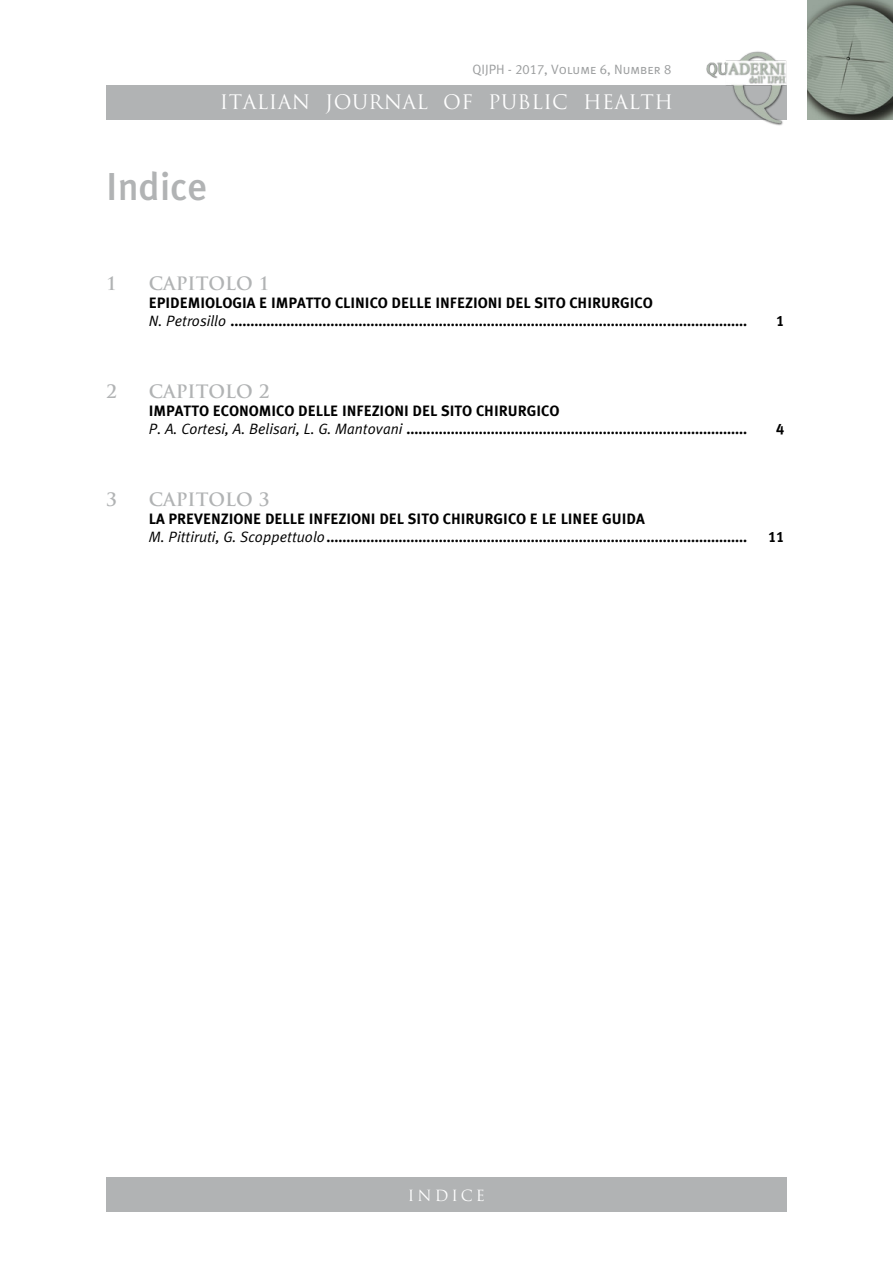
<style>
.page{position:relative;width:893px;height:1263px;background:#fff}
.page>*{position:absolute;margin:0;border:0;box-sizing:border-box;transform-origin:0 0}
.t1{font:500 39px "Meta Plus";color:#b1b3b4}
.t2{font:19.5px "Trajan Pro";letter-spacing:.02em;color:#fff}
.t3{font:700 18px "Trajan Pro";color:#b1b3b4}
.t4{font:15px/18px "Meta Plus Bold Caps";color:#000}
.t5{font:15px "Trajan Pro";letter-spacing:.195em;color:#fff}
.t6{font:13.5px "Meta Plus Normal Caps";color:#9c9e9f}
.s1{font-family:"Meta Plus Normal";font-style:italic}
</style>
<div class="page">
<img style="left:808px;top:0;width:85px;height:119px">
<div style="left:106px;top:85px;width:681px;height:34px;background:#b1b3b4"></div>
<img style="left:701px;top:51px;width:86px;height:75px">
<div style="left:106px;top:1178px;width:681px;height:34px;background:#b1b3b4"></div>
<p class="t6" style="left:472px;top:62px;width:201px">QIJPH - 2017, Volume 6, Number 8</p>
<h2 class="t2" style="left:220px;top:90px;width:455px">ITALIAN JOURNAL OF PUBLIC HEALTH</h2>
<h1 class="t1" style="left:106px;top:164px;width:103px">Indice</h1>
<p class="t3" style="left:106px;top:272px;width:12px">1</p>
<p class="t3" style="left:149px;top:272px;width:122px">CAPITOLO 1</p>
<p class="t4" style="left:149px;top:294px;width:600px">EPIDEMIOLOGIA E IMPATTO CLINICO DELLE INFEZIONI DEL SITO CHIRURGICO<br><span class="s1">N. Petrosillo</span> .................................................................................................................................</p>
<p class="t4" style="left:776px;top:312px;width:10px">1</p>
<p class="t3" style="left:106px;top:380px;width:12px">2</p>
<p class="t3" style="left:149px;top:380px;width:122px">CAPITOLO 2</p>
<p class="t4" style="left:149px;top:402px;width:600px">IMPATTO ECONOMICO DELLE INFEZIONI DEL SITO CHIRURGICO<br><span class="s1">P. A. Cortesi, A. Belisari, L. G. Mantovani</span> .....................................................................................</p>
<p class="t3" style="left:106px;top:488px;width:12px">3</p>
<p class="t3" style="left:149px;top:488px;width:122px">CAPITOLO 3</p>
<p class="t4" style="left:149px;top:510px;width:600px">LA PREVENZIONE DELLE INFEZIONI DEL SITO CHIRURGICO E LE LINEE GUIDA<br><span class="s1">M. Pittiruti, G. Scoppettuolo</span>.........................................................................................................</p>
<p class="t4" style="left:776px;top:420px;width:10px">4</p>
<p class="t4" style="left:768px;top:528px;width:18px">11</p>
<p class="t5" style="left:363px;top:1185px;width:126px">CAPITOLO 1</p>
<p class="t5" style="left:408px;top:1185px;width:79px">INDICE</p>
</div>
